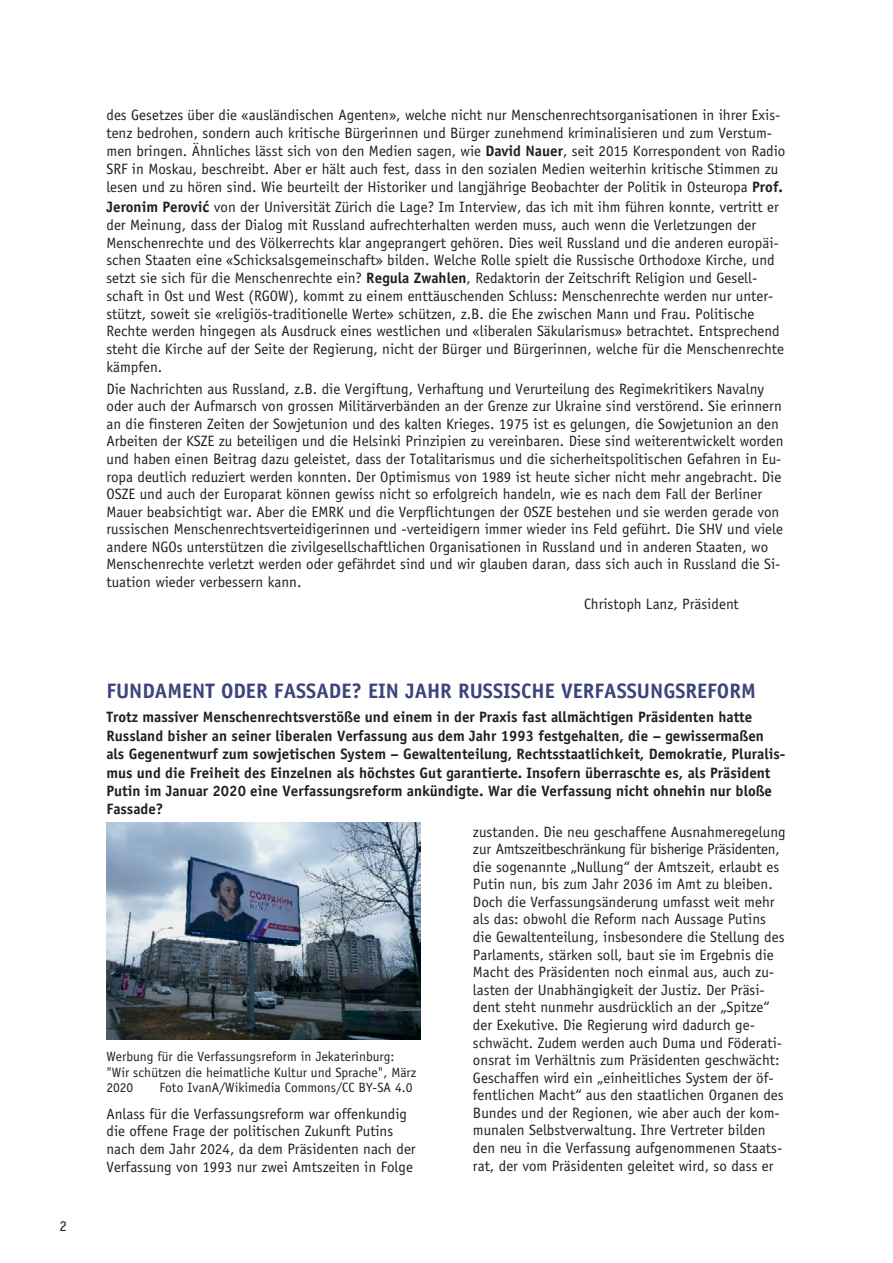
<style>
.page{position:relative;width:893px;height:1263px;background:#fff}
.page>*{position:absolute;margin:0;border:0;box-sizing:border-box;transform-origin:0 0}
.t1{font:700 21px "Officina Sans Std";color:#3d447b}
.t2{font:15px/17.5px "Officina Sans Std";color:#231f20}
.t3{font:700 15px/18.3px "Officina Sans Std";color:#231f20}
.t4{font:13.5px/15.8px "Officina Sans Std";color:#231f20}
.s1{font-weight:700}
.s2{font-family:"Calibri";font-weight:700;font-size:16.5px}
</style>
<div class="page">
<img style="left:106px;top:823px;width:315px;height:216px">
<p class="t2" style="left:60px;top:1217px;width:9px">2</p>
<p class="t2" style="left:106px;top:106px;width:680px;line-height:18px">des Gesetzes über die «ausländischen Agenten», welche nicht nur Menschenrechtsorganisationen in ihrer Exis&shy;tenz bedrohen, sondern auch kritische Bürgerinnen und Bürger zunehmend kriminalisieren und zum Verstum&shy;men bringen. Ähnliches lässt sich von den Medien sagen, wie <span class="s1">David Nauer</span>, seit 2015 Korrespondent von Radio SRF in Moskau, beschreibt. Aber er hält auch fest, dass in den sozialen Medien weiterhin kritische Stimmen zu lesen und zu hören sind. Wie beurteilt der Historiker und langjährige Beobachter der Politik in Osteuropa <span class="s1">Prof.</span></p>
<p class="t2" style="left:106px;top:198px;width:679px"><span class="s1">Jeronim Perovi</span><span class="s2">ć</span> von der Universität Zürich die Lage? Im Interview, das ich mit ihm führen konnte, vertritt er der Meinung, dass der Dialog mit Russland aufrechterhalten werden muss, auch wenn die Verletzungen der Menschenrechte und des Völkerrechts klar angeprangert gehören. Dies weil Russland und die anderen europäi&shy;schen Staaten eine «Schicksalsgemeinschaft» bilden. Welche Rolle spielt die Russische Orthodoxe Kirche, und setzt sie sich für die Menschenrechte ein? <span class="s1">Regula Zwahlen</span>, Redaktorin der Zeitschrift Religion und Gesell&shy;schaft in Ost und West (RGOW), kommt zu einem enttäuschenden Schluss: Menschenrechte werden nur unter&shy;stützt, soweit sie «religiös-traditionelle Werte» schützen, z.B. die Ehe zwischen Mann und Frau. Politische Rechte werden hingegen als Ausdruck eines westlichen und «liberalen Säkularismus» betrachtet. Entsprechend steht die Kirche auf der Seite der Regierung, nicht der Bürger und Bürgerinnen, welche für die Menschenrechte kämpfen.</p>
<p class="t2" style="left:106px;top:380px;width:679px">Die Nachrichten aus Russland, z.B. die Vergiftung, Verhaftung und Verurteilung des Regimekritikers Navalny oder auch der Aufmarsch von grossen Militärverbänden an der Grenze zur Ukraine sind verstörend. Sie erinnern an die finsteren Zeiten der Sowjetunion und des kalten Krieges. 1975 ist es gelungen, die Sowjetunion an den Arbeiten der KSZE zu beteiligen und die Helsinki Prinzipien zu vereinbaren. Diese sind weiterentwickelt worden und haben einen Beitrag dazu geleistet, dass der Totalitarismus und die sicherheitspolitischen Gefahren in Eu&shy;ropa deutlich reduziert werden konnten. Der Optimismus von 1989 ist heute sicher nicht mehr angebracht. Die OSZE und auch der Europarat können gewiss nicht so erfolgreich handeln, wie es nach dem Fall der Berliner Mauer beabsichtigt war. Aber die EMRK und die Verpflichtungen der OSZE bestehen und sie werden gerade von russischen Menschenrechtsverteidigerinnen und -verteidigern immer wieder ins Feld geführt. Die SHV und viele andere NGOs unterstützen die zivilgesellschaftlichen Organisationen in Russland und in anderen Staaten, wo Menschenrechte verletzt werden oder gefährdet sind und wir glauben daran, dass sich auch in Russland die Si&shy;tuation wieder verbessern kann.</p>
<p class="t2" style="left:584px;top:595px;width:156px">Christoph Lanz, Präsident</p>
<h1 class="t1" style="left:106px;top:678px;width:651px">FUNDAMENT ODER FASSADE? EIN JAHR RUSSISCHE VERFASSUNGSREFORM</h1>
<p class="t3" style="left:106px;top:708px;width:680px">Trotz massiver Menschenrechtsverstöße und einem in der Praxis fast allmächtigen Präsidenten hatte Russland bisher an seiner liberalen Verfassung aus dem Jahr 1993 festgehalten, die – gewissermaßen als Gegenentwurf zum sowjetischen System – Gewaltenteilung, Rechtsstaatlichkeit, Demokratie, Pluralis&shy;mus und die Freiheit des Einzelnen als höchstes Gut garantierte. Insofern überraschte es, als Präsident Putin im Januar 2020 eine Verfassungsreform ankündigte. War die Verfassung nicht ohnehin nur bloße Fassade?</p>
<p class="t4" style="left:106px;top:1048px;width:311px">Werbung für die Verfassungsreform in Jekaterinburg: "Wir schützen die heimatliche Kultur und Sprache", März<br>2020</p>
<p class="t4" style="left:159px;top:1080px;width:255px">Foto IvanA/Wikimedia Commons/CC BY-SA 4.0</p>
<p class="t2" style="left:106px;top:1105px;width:311px">Anlass für die Verfassungsreform war offenkundig die offene Frage der politischen Zukunft Putins nach dem Jahr 2024, da dem Präsidenten nach der Verfassung von 1993 nur zwei Amtszeiten in Folge</p>
<p class="t2" style="left:473px;top:823px;width:314px">zustanden. Die neu geschaffene Ausnahmeregelung zur Amtszeitbeschränkung für bisherige Präsidenten, die sogenannte „Nullung“ der Amtszeit, erlaubt es Putin nun, bis zum Jahr 2036 im Amt zu bleiben.<br>Doch die Verfassungsänderung umfasst weit mehr als das: obwohl die Reform nach Aussage Putins die Gewaltenteilung, insbesondere die Stellung des Parlaments, stärken soll, baut sie im Ergebnis die Macht des Präsidenten noch einmal aus, auch zu&shy;lasten der Unabhängigkeit der Justiz. Der Präsi&shy;dent steht nunmehr ausdrücklich an der „Spitze“ der Exekutive. Die Regierung wird dadurch ge&shy;schwächt. Zudem werden auch Duma und Föderati&shy;onsrat im Verhältnis zum Präsidenten geschwächt:<br>Geschaffen wird ein „einheitliches System der öf&shy;fentlichen Macht“ aus den staatlichen Organen des Bundes und der Regionen, wie aber auch der kom&shy;munalen Selbstverwaltung. Ihre Vertreter bilden den neu in die Verfassung aufgenommenen Staats&shy;rat, der vom Präsidenten geleitet wird, so dass er</p>
</div>
